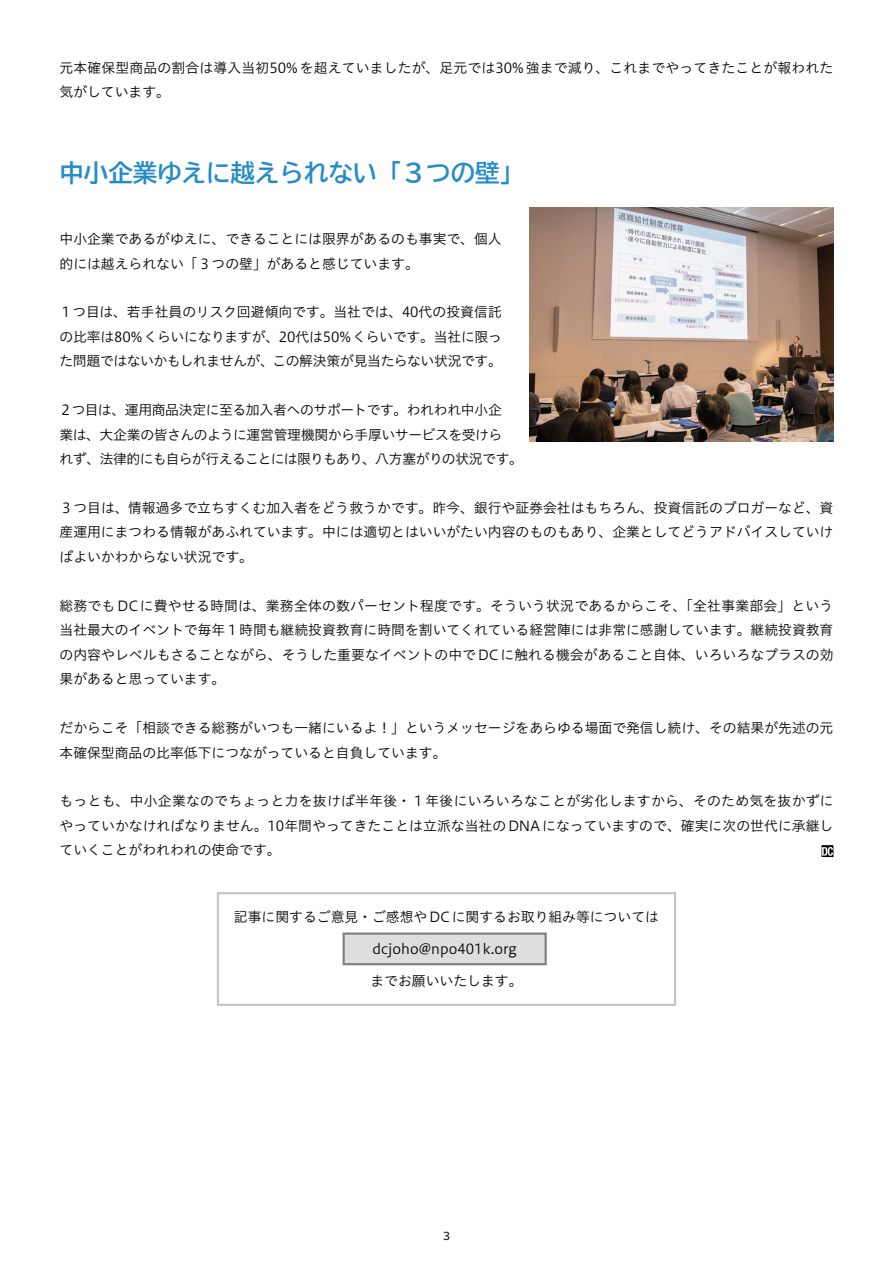
<style>
.page{position:relative;width:893px;height:1263px;background:#fff}
.page>*{position:absolute;margin:0;border:0;box-sizing:border-box;transform-origin:0 0}
.t1{font:700 24.45px "TBUD Go Std";color:#258cc8}
.t2{font:13.8px/24.5px "Hiragino UD Sans Std W3";color:#030303;text-align:justify}
.t3{font:13.8px/24.5px "Hiragino UD Sans Std W3";letter-spacing:-.03em;color:#030303}
.t4{font:12.75px "Source Code Pro";color:#030303}
</style>
<div class="page">
<svg style="left:821px;top:845px;width:12px;height:12px"></svg>
<div style="left:217px;top:892px;width:459px;height:114px;border:2px solid #c2c3c5"></div>
<div style="left:344px;top:933px;width:202px;height:31px;background:#dedede"></div>
<div style="left:343px;top:932px;width:204px;height:33px;border:2px solid #7d7f82"></div>
<img style="left:529px;top:207px;width:304px;height:234px">
<p class="t2" style="left:60px;top:55px;width:775px">元本確保型商品の割合は導入当初50%を超えていましたが、足元では30%強まで減り、これまでやってきたことが報われた気がしています。</p>
<h1 class="t1" style="left:60px;top:153px;width:466px">中小企業ゆえに越えられない「３つの壁」</h1>
<p class="t2" style="left:60px;top:226px;width:444px">中小企業であるがゆえに、できることには限界があるのも事実で、個人的には越えられない「３つの壁」があると感じています。</p>
<p class="t2" style="left:59px;top:299px;width:444px">１つ目は、若手社員のリスク回避傾向です。当社では、40代の投資信託の比率は80%くらいになりますが、20代は50%くらいです。当社に限った問題ではないかもしれませんが、この解決策が見当たらない状況です。</p>
<p class="t3" style="left:59px;top:397px;width:466px">２つ目は、運用商品決定に至る加入者へのサポートです。われわれ中小企<br>業は、大企業の皆さんのように運営管理機関から手厚いサービスを受けら<br>れず、法律的にも自らが行えることには限りもあり、八方塞がりの状況です。</p>
<p class="t2" style="left:60px;top:495px;width:775px">３つ目は、情報過多で立ちすくむ加入者をどう救うかです。昨今、銀行や証券会社はもちろん、投資信託のブロガーなど、資産運用にまつわる情報があふれています。中には適切とはいいがたい内容のものもあり、企業としてどうアドバイスしていけばよいかわからない状況です。</p>
<p class="t2" style="left:60px;top:593px;width:776px">総務でもDCに費やせる時間は、業務全体の数パーセント程度です。そういう状況であるからこそ、「全社事業部会」という当社最大のイベントで毎年１時間も継続投資教育に時間を割いてくれている経営陣には非常に感謝しています。継続投資教育の内容やレベルもさることながら、そうした重要なイベントの中でDCに触れる機会があること自体、いろいろなプラスの効果があると思っています。</p>
<p class="t2" style="left:60px;top:715px;width:775px">だからこそ「相談できる総務がいつも一緒にいるよ！」というメッセージをあらゆる場面で発信し続け、その結果が先述の元本確保型商品の比率低下につながっていると自負しています。</p>
<p class="t2" style="left:60px;top:788px;width:776px">もっとも、中小企業なのでちょっと力を抜けば半年後・１年後にいろいろなことが劣化しますから、そのため気を抜かずにやっていかなければなりません。10年間やってきたことは立派な当社のDNAになっていますので、確実に次の世代に承継していくことがわれわれの使命です。</p>
<p class="t2" style="left:234px;top:904px;width:427px">記事に関するご意見・ご感想やDCに関するお取り組み等については</p>
<p class="t2" style="left:372px;top:936px;width:146px">dcjoho@npo401k.org</p>
<p class="t2" style="left:370px;top:968px;width:154px">までお願いいたします。</p>
<p class="t4" style="left:443px;top:1227px;width:9px">3</p>
</div>
